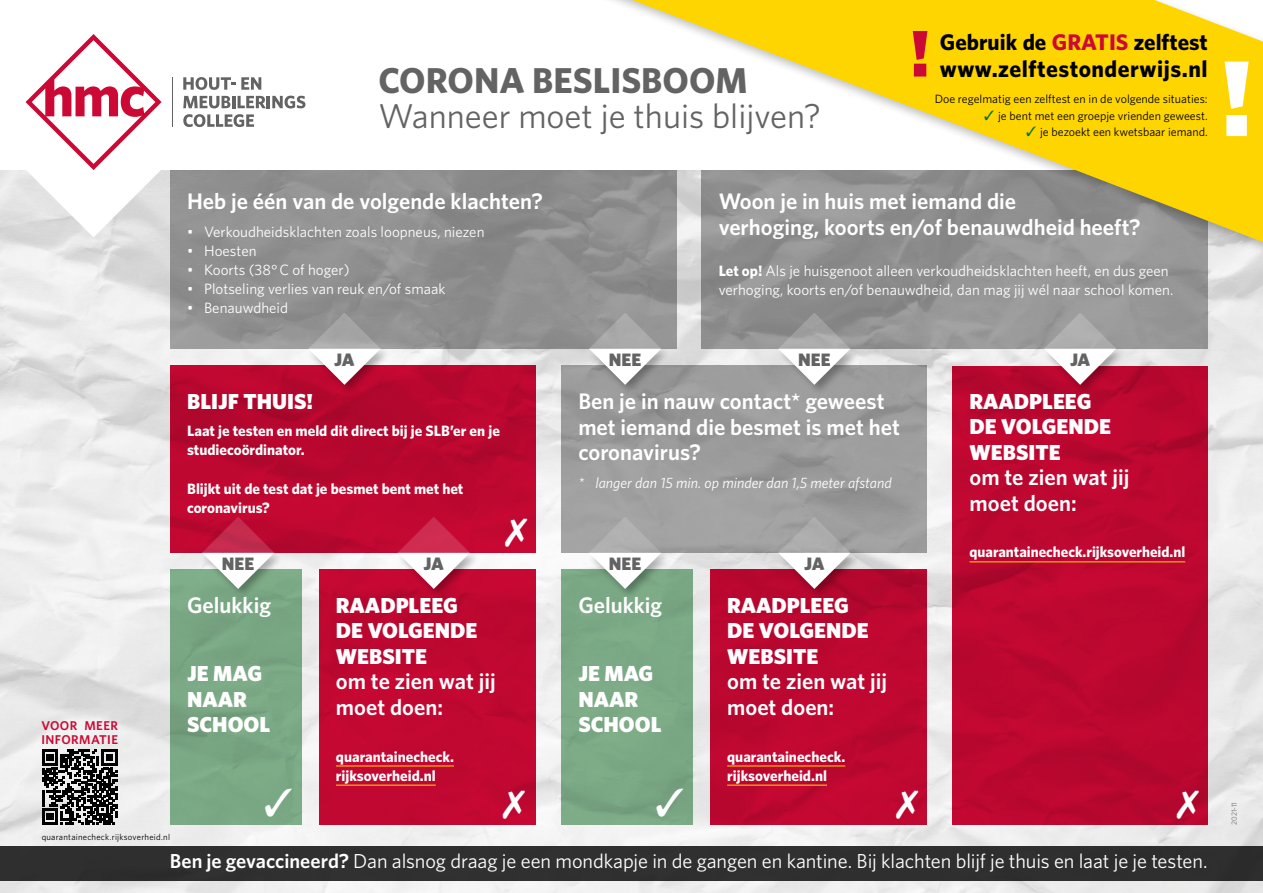
<style>
.page{position:relative;width:1263px;height:893px;background:#fff}
.page>*{position:absolute;margin:0;border:0;box-sizing:border-box;transform-origin:0 0}
.t1{font:900 108px "Whitney";color:#fff}
.t2{font:900 66px "Whitney";color:#cc0935}
.t3{font:700 36px "Whitney";color:#646363}
.t4{font:34.5px "Whitney";color:#646363}
.t5{font:700 23.4px "Whitney";letter-spacing:.02em;color:#000}
.t6{font:700 22.65px "Whitney";color:#000}
.t7{font:600 22.5px/25.5px "Whitney";color:#fff}
.t8{font:900 21.75px/25.5px "Whitney";color:#fff}
.t9{font:20.25px "Whitney";letter-spacing:-.005em;color:#fff}
.t10{font:900 18px "Whitney";color:#646363}
.t11{font:15px/19.2px "Whitney";color:#fff}
.t12{font:700 15px/19.2px "Whitney";color:#fff}
.t13{font:italic 15px "Whitney";color:#fff}
.t14{font:600 12.75px/13.5px "Whitney";letter-spacing:.03em;color:#cc0935}
.t15{font:12px "Whitney";color:#000}
.t16{font:8.7px "Whitney";letter-spacing:.025em;color:#000}
.t17{font:7.5px "Whitney";color:#706f6f}
.s1{color:#cc0935}
.s2{color:#00702a}
.s3{font-weight:700}
.s4{font-weight:600}
</style>
<div class="page">
<img style="left:0;top:170px;width:1263px;height:723px">
<div style="left:170px;top:170px;width:506px;height:179px;background:#919090"></div>
<div style="left:0;top:846px;width:1263px;height:34px;background:#2f2f2f"></div>
<div style="left:170px;top:366px;width:366px;height:187px;background:linear-gradient(to right,#b8072f,#bb0730)"></div>
<svg style="left:561px;top:366px;width:366px;height:187px;background:#9d9c9c"></svg>
<div style="left:952px;top:367px;width:256px;height:458px;background:#bc0830"></div>
<div style="left:170px;top:570px;width:132px;height:255px;background:#7aa784"></div>
<div style="left:561px;top:570px;width:132px;height:255px;background:#7aa986"></div>
<div style="left:319px;top:570px;width:217px;height:255px;background:#c00831"></div>
<div style="left:710px;top:570px;width:217px;height:255px;background:#bd0830"></div>
<svg style="left:702px;top:290px;width:506px;height:59px;background:#949494"></svg>
<div style="left:307px;top:346px;width:84px;height:49px;background:#000;opacity:.3"></div>
<div style="left:201px;top:550px;width:84px;height:49px;background:#000;opacity:.3"></div>
<div style="left:588px;top:550px;width:84px;height:49px;background:#000;opacity:.3"></div>
<div style="left:396px;top:550px;width:84px;height:49px;background:#000;opacity:.3"></div>
<div style="left:777px;top:550px;width:84px;height:49px;background:#000;opacity:.3"></div>
<div style="left:1043px;top:346px;width:84px;height:49px;background:#000;opacity:.3"></div>
<div style="left:777px;top:346px;width:84px;height:49px;background:#000;opacity:.3"></div>
<div style="left:588px;top:346px;width:84px;height:49px;background:#000;opacity:.3"></div>
<svg style="left:308px;top:313px;width:73px;height:72px"></svg>
<svg style="left:202px;top:517px;width:72px;height:72px"></svg>
<svg style="left:589px;top:517px;width:72px;height:72px"></svg>
<svg style="left:398px;top:517px;width:72px;height:72px"></svg>
<svg style="left:778px;top:517px;width:72px;height:72px"></svg>
<svg style="left:1044px;top:313px;width:72px;height:72px"></svg>
<svg style="left:778px;top:313px;width:72px;height:72px"></svg>
<svg style="left:589px;top:313px;width:72px;height:72px"></svg>
<svg style="left:42px;top:749px;width:75px;height:76px"></svg>
<hr style="left:336px;top:766px;width:118px;height:1px;background:#ffd500">
<hr style="left:336px;top:785px;width:100px;height:1px;background:#ffd500">
<hr style="left:727px;top:766px;width:118px;height:1px;background:#ffd500">
<hr style="left:727px;top:785px;width:100px;height:1px;background:#ffd500">
<hr style="left:969px;top:561px;width:216px;height:1px;background:#ffd500">
<div style="left:553px;top:0;width:710px;height:290px;background:#000;opacity:.25"></div>
<svg style="left:632px;top:0;width:631px;height:242px"></svg>
<svg style="left:183px;top:77px;width:78px;height:13px"></svg>
<svg style="left:183px;top:96px;width:122px;height:12px"></svg>
<svg style="left:183px;top:114px;width:71px;height:13px"></svg>
<hr style="left:172px;top:77px;width:1px;height:50px;background:#646363">
<svg style="left:26px;top:34px;width:136px;height:203px"></svg>
<svg style="left:657px;top:788px;width:21px;height:22px"></svg>
<svg style="left:1177px;top:790px;width:22px;height:29px"></svg>
<svg style="left:505px;top:518px;width:22px;height:29px"></svg>
<h3 class="t3" style="left:378px;top:56px;width:371px">CORONA BESLISBOOM</h3>
<h3 class="t4" style="left:378px;top:93px;width:444px">Wanneer moet je thuis blijven?</h3>
<h2 class="t2" style="left:910px;top:9px;width:22px">!</h2>
<p class="t6" style="left:940px;top:27px;width:269px">Gebruik de <span class="s1">GRATIS</span> zelftest</p>
<p class="t5" style="left:940px;top:53px;width:269px">www.zelftestonderwijs.nl</p>
<p class="t15" style="left:935px;top:91px;width:274px">Doe regelmatig een zelftest en in de volgende situaties:</p>
<p class="t15" style="left:984px;top:107px;width:225px"><span class="s2">✓</span> je bent met een groepje vrienden geweest.</p>
<p class="t15" style="left:1026px;top:124px;width:183px"><span class="s2">✓</span> je bezoekt een kwetsbaar iemand.</p>
<h1 class="t1" style="left:1220px;top:26px;width:34px">!</h1>
<p class="t7" style="left:187px;top:188px;width:357px">Heb je één van de volgende klachten?</p>
<p class="t11" style="left:187px;top:222px;width:299px">• Verkoudheidsklachten zoals loopneus, niezen</p>
<p class="t11" style="left:187px;top:241px;width:71px">• Hoesten</p>
<p class="t11" style="left:187px;top:260px;width:164px">• Koorts (38° C of hoger)</p>
<p class="t11" style="left:187px;top:279px;width:260px">• Plotseling verlies van reuk en/of smaak</p>
<p class="t11" style="left:187px;top:298px;width:102px">• Benauwdheid</p>
<p class="t7" style="left:719px;top:188px;width:424px">Woon je in huis met iemand die<br>verhoging, koorts en/of benauwdheid heeft?</p>
<p class="t11" style="left:719px;top:261px;width:456px"><span class="s3">Let op!</span> Als je huisgenoot alleen verkoudheidsklachten heeft, en dus geen verhoging, koorts en/of benauwdheid, dan mag jij wél naar school komen.</p>
<p class="t14" style="left:41px;top:719px;width:78px">VOOR MEER<br>INFORMATIE</p>
<p class="t10" style="left:334px;top:347px;width:22px">JA</p>
<p class="t10" style="left:609px;top:347px;width:34px">NEE</p>
<p class="t10" style="left:798px;top:347px;width:34px">NEE</p>
<p class="t10" style="left:1070px;top:347px;width:22px">JA</p>
<p class="t7" style="left:578px;top:388px;width:323px">Ben je in nauw contact* geweest met iemand die besmet is met het coronavirus?</p>
<p class="t13" style="left:578px;top:473px;width:315px">* langer dan 15 min. op minder dan 1,5 meter afstand</p>
<p class="t8" style="left:969px;top:388px;width:143px">RAADPLEEG<br>DE VOLGENDE<br>WEBSITE</p>
<p class="t7" style="left:969px;top:464px;width:161px">om te zien wat jij moet doen:</p>
<p class="t12" style="left:969px;top:542px;width:217px">quarantainecheck.rijksoverheid.nl</p>
<p class="t8" style="left:187px;top:388px;width:128px">BLIJF THUIS!</p>
<p class="t12" style="left:187px;top:421px;width:314px">Laat je testen en meld dit direct bij je SLB’er en je studiecoördinator.</p>
<p class="t12" style="left:187px;top:478px;width:278px">Blijkt uit de test dat je besmet bent met het coronavirus?</p>
<p class="t10" style="left:222px;top:551px;width:34px">NEE</p>
<p class="t10" style="left:424px;top:551px;width:22px">JA</p>
<p class="t10" style="left:609px;top:551px;width:34px">NEE</p>
<p class="t10" style="left:804px;top:551px;width:22px">JA</p>
<p class="t7" style="left:187px;top:592px;width:85px">Gelukkig</p>
<p class="t8" style="left:187px;top:660px;width:85px">JE MAG<br>NAAR<br>SCHOOL</p>
<p class="t8" style="left:336px;top:592px;width:143px">RAADPLEEG<br>DE VOLGENDE<br>WEBSITE</p>
<p class="t7" style="left:336px;top:668px;width:161px">om te zien wat jij moet doen:</p>
<p class="t12" style="left:336px;top:746px;width:120px">quarantainecheck. rijksoverheid.nl</p>
<p class="t7" style="left:578px;top:592px;width:85px">Gelukkig</p>
<p class="t8" style="left:578px;top:660px;width:85px">JE MAG<br>NAAR<br>SCHOOL</p>
<p class="t8" style="left:727px;top:592px;width:143px">RAADPLEEG<br>DE VOLGENDE<br>WEBSITE</p>
<p class="t7" style="left:727px;top:668px;width:161px">om te zien wat jij moet doen:</p>
<p class="t12" style="left:727px;top:746px;width:120px">quarantainecheck. rijksoverheid.nl</p>
<p class="t16" style="left:42px;top:832px;width:130px">quarantainecheck.rijksoverheid.nl</p>
<p class="t9" style="left:170px;top:848px;width:1039px"><span class="s4">Ben je gevaccineerd?</span> Dan alsnog draag je een mondkapje in de gangen en kantine. Bij klachten blijf je thuis en laat je je testen.</p>
<p class="t17" style="left:1229px;top:825px;width:24px;rotate:-90deg">2021-11</p>
</div>
